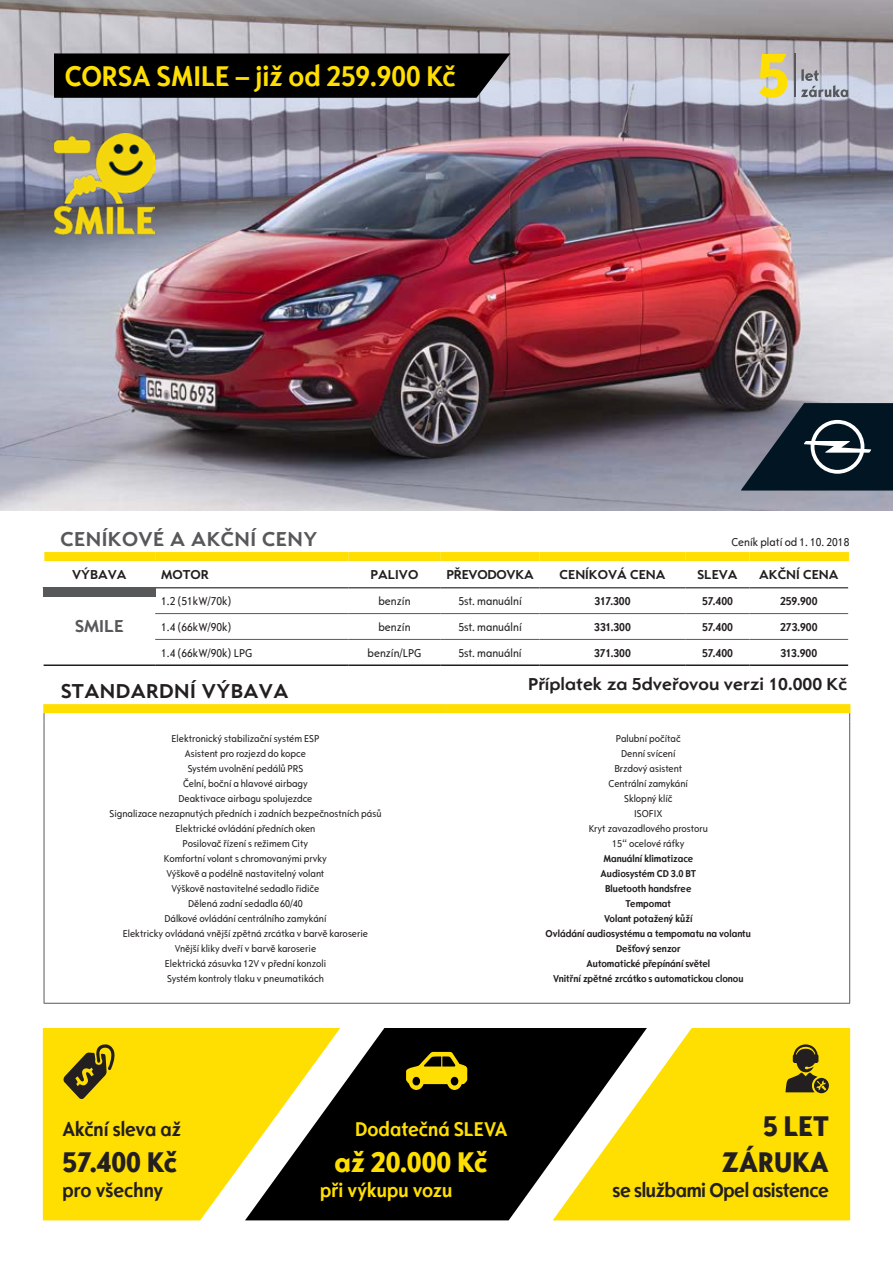
<style>
.page{position:relative;width:893px;height:1263px;background:#fff}
.page>*{position:absolute;margin:0;border:0;box-sizing:border-box;transform-origin:0 0}
.t1{font:700 30px "Opel Sans Condensed";color:#ffdf01}
.t2{font:800 30px/36px "Opel Sans Condensed";color:#231f20;text-align:right}
.t3{font:800 30px "Opel Sans Condensed";color:#ffdf01}
.t4{font:700 21px "Opel Sans Condensed";color:#ffdf01}
.t5{font:700 21px "Opel Sans Condensed";letter-spacing:-.02em;color:#231f20}
.t6{font:700 21px "Opel Sans Condensed";color:#231f20}
.t7{font:700 21px "Opel Sans CH";letter-spacing:.02em;color:#57585a}
.t8{font:700 21px "Opel Sans CH";letter-spacing:.02em;color:#231f20}
.t9{font:700 18px "Opel Sans CH";color:#231f20}
.t10{font:700 18px "Opel Sans CH";color:#57585a}
.t11{font:700 13.5px "Opel Sans CH";color:#231f20}
.t12{font:700 13.5px "Opel Sans CH";letter-spacing:-.02em;color:#231f20}
.t13{font:condensed 12px "Opel Sans";color:#231f20}
.t14{font:700 12px "Opel Sans Condensed";color:#231f20}
.t15{font:condensed 10.5px/15px "Opel Sans";color:#231f20;text-align:center}
.t16{font:700 10.5px/15px "Opel Sans Condensed";color:#231f20;text-align:center}
.s1{font-family:"Opel Sans";font-weight:400;font-stretch:condensed}
</style>
<div class="page">
<div style="left:44px;top:552px;width:111px;height:9px;background:#ffdf01"></div>
<div style="left:155px;top:552px;width:193px;height:9px;background:#ffdf01"></div>
<div style="left:348px;top:552px;width:93px;height:9px;background:#ffdf01"></div>
<div style="left:441px;top:552px;width:98px;height:9px;background:#ffdf01"></div>
<div style="left:539px;top:552px;width:147px;height:9px;background:#ffdf01"></div>
<div style="left:686px;top:552px;width:63px;height:9px;background:#ffdf01"></div>
<div style="left:749px;top:552px;width:100px;height:9px;background:#ffdf01"></div>
<hr style="left:155px;top:587px;width:193px;height:1px;background:#57585a">
<hr style="left:348px;top:587px;width:93px;height:1px;background:#57585a">
<hr style="left:441px;top:587px;width:98px;height:1px;background:#57585a">
<hr style="left:539px;top:587px;width:147px;height:1px;background:#57585a">
<hr style="left:686px;top:587px;width:63px;height:1px;background:#57585a">
<hr style="left:749px;top:587px;width:99px;height:1px;background:#57585a">
<hr style="left:44px;top:664px;width:111px;height:2px;background:#231f20">
<hr style="left:155px;top:664px;width:193px;height:2px;background:#231f20">
<hr style="left:348px;top:664px;width:93px;height:2px;background:#231f20">
<hr style="left:441px;top:664px;width:98px;height:2px;background:#231f20">
<hr style="left:539px;top:664px;width:147px;height:2px;background:#231f20">
<hr style="left:686px;top:664px;width:63px;height:2px;background:#231f20">
<hr style="left:749px;top:664px;width:99px;height:2px;background:#231f20">
<hr style="left:155px;top:613px;width:193px;height:1px;background:#57585a">
<hr style="left:348px;top:613px;width:93px;height:1px;background:#57585a">
<hr style="left:441px;top:613px;width:98px;height:1px;background:#57585a">
<hr style="left:539px;top:613px;width:147px;height:1px;background:#57585a">
<hr style="left:686px;top:613px;width:63px;height:1px;background:#57585a">
<hr style="left:749px;top:613px;width:99px;height:1px;background:#57585a">
<hr style="left:155px;top:639px;width:193px;height:1px;background:#57585a">
<hr style="left:348px;top:639px;width:93px;height:1px;background:#57585a">
<hr style="left:441px;top:639px;width:98px;height:1px;background:#57585a">
<hr style="left:539px;top:639px;width:147px;height:1px;background:#57585a">
<hr style="left:686px;top:639px;width:63px;height:1px;background:#57585a">
<hr style="left:749px;top:639px;width:99px;height:1px;background:#57585a">
<div style="left:43px;top:587px;width:112px;height:10px;background:#57585a"></div>
<hr style="left:44px;top:722px;width:1px;height:281px;background:#57585a">
<hr style="left:44px;top:1003px;width:403px;height:1px;background:#57585a">
<hr style="left:447px;top:1003px;width:403px;height:1px;background:#57585a">
<hr style="left:849px;top:722px;width:1px;height:281px;background:#57585a">
<div style="left:43px;top:704px;width:404px;height:9px;background:#ffdf01"></div>
<div style="left:447px;top:704px;width:403px;height:9px;background:#ffdf01"></div>
<img style="left:0;top:0;width:893px;height:510px">
<svg style="left:801px;top:69px;width:48px;height:28px"></svg>
<hr style="left:795px;top:53px;width:1px;height:44px;background:#57585a">
<svg style="left:759px;top:54px;width:28px;height:44px"></svg>
<svg style="left:54px;top:53px;width:456px;height:45px;background:#0a0a0a"></svg>
<img style="left:54px;top:134px;width:100px;height:102px">
<svg style="left:741px;top:403px;width:152px;height:87px;background:#2c3b47"></svg>
<div style="left:42px;top:1028px;width:194px;height:193px;background:#ffdf01"></div>
<svg style="left:63px;top:1044px;width:52px;height:55px;background:#a38f0d"></svg>
<svg style="left:236px;top:1028px;width:308px;height:193px;background:#484427"></svg>
<svg style="left:406px;top:1052px;width:61px;height:38px;background:#8e7c00"></svg>
<svg style="left:544px;top:1028px;width:307px;height:193px;background:#dec624"></svg>
<svg style="left:785px;top:1044px;width:44px;height:49px;background:#917f10"></svg>
<p class="t1" style="left:65px;top:58px;width:392px">CORSA SMILE – již od 259.900 Kč</p>
<p class="t7" style="left:61px;top:526px;width:258px">CENÍKOVÉ A AKČNÍ CENY</p>
<p class="t11" style="left:72px;top:566px;width:56px">VÝBAVA</p>
<p class="t11" style="left:161px;top:566px;width:49px">MOTOR</p>
<p class="t11" style="left:371px;top:566px;width:49px">PALIVO</p>
<p class="t12" style="left:446px;top:566px;width:89px">PŘEVODOVKA</p>
<p class="t11" style="left:560px;top:566px;width:107px">CENÍKOVÁ CENA</p>
<p class="t11" style="left:697px;top:566px;width:42px">SLEVA</p>
<p class="t11" style="left:759px;top:566px;width:81px">AKČNÍ CENA</p>
<p class="t13" style="left:732px;top:535px;width:119px">Ceník platí od 1. 10. 2018</p>
<p class="t10" style="left:75px;top:614px;width:50px">SMILE</p>
<p class="t13" style="left:161px;top:594px;width:72px">1.2 (51kW/70k)</p>
<p class="t13" style="left:378px;top:594px;width:34px">benzín</p>
<p class="t13" style="left:458px;top:594px;width:65px">5st. manuální</p>
<p class="t14" style="left:595px;top:594px;width:37px">317.300</p>
<p class="t14" style="left:702px;top:594px;width:33px">57.400</p>
<p class="t14" style="left:780px;top:594px;width:39px">259.900</p>
<p class="t13" style="left:161px;top:620px;width:72px">1.4 (66kW/90k)</p>
<p class="t13" style="left:378px;top:620px;width:34px">benzín</p>
<p class="t13" style="left:458px;top:620px;width:65px">5st. manuální</p>
<p class="t14" style="left:594px;top:620px;width:38px">331.300</p>
<p class="t14" style="left:702px;top:620px;width:33px">57.400</p>
<p class="t14" style="left:780px;top:620px;width:39px">273.900</p>
<p class="t13" style="left:161px;top:646px;width:93px">1.4 (66kW/90k) LPG</p>
<p class="t13" style="left:367px;top:646px;width:55px">benzín/LPG</p>
<p class="t13" style="left:458px;top:646px;width:65px">5st. manuální</p>
<p class="t14" style="left:594px;top:645px;width:38px">371.300</p>
<p class="t14" style="left:702px;top:645px;width:33px">57.400</p>
<p class="t14" style="left:780px;top:645px;width:38px">313.900</p>
<p class="t9" style="left:528px;top:673px;width:321px">Příplatek za 5dveřovou verzi 10.000 Kč</p>
<p class="t8" style="left:61px;top:678px;width:229px">STANDARDNÍ VÝBAVA</p>
<p class="t15" style="left:109px;top:731px;width:274px">Elektronický stabilizační systém ESP<br>Asistent pro rozjezd do kopce<br>Systém uvolnění pedálů PRS<br>Čelní, boční a hlavové airbagy<br>Deaktivace airbagu spolujezdce<br>Signalizace nezapnutých předních i zadních bezpečnostních pásů Elektrické ovládání předních oken<br>Posilovač řízení s režimem City<br>Komfortní volant s chromovanými prvky<br>Výškově a podélně nastavitelný volant<br>Výškově nastavitelné sedadlo řidiče<br>Dělená zadní sedadla 60/40<br>Dálkové ovládání centrálního zamykání<br>Elektricky ovládaná vnější zpětná zrcátka v barvě karoserie Vnější kliky dveří v barvě karoserie<br>Elektrická zásuvka 12V v přední konzoli<br>Systém kontroly tlaku v pneumatikách</p>
<p class="t16" style="left:546px;top:731px;width:207px"><span class="s1">Palubní počítač<br>Denní svícení<br>Brzdový asistent<br>Centrální zamykání<br>Sklopný klíč<br>ISOFIX<br>Kryt zavazadlového prostoru<br>15“ ocelové ráfky<br></span>Manuální klimatizace<br>Audiosystém CD 3.0 BT<br>Bluetooth handsfree<br>Tempomat<br>Volant potažený kůží<br>Ovládání audiosystému a tempomatu na volantu<br>Dešťový senzor<br>Automatické přepínání světel<br>Vnitřní zpětné zrcátko s automatickou clonou</p>
<p class="t6" style="left:63px;top:1117px;width:120px">Akční sleva až</p>
<p class="t2" style="left:63px;top:1144px;width:116px">57.400 Kč</p>
<p class="t6" style="left:63px;top:1178px;width:102px">pro všechny</p>
<p class="t4" style="left:355px;top:1117px;width:154px">Dodatečná SLEVA</p>
<p class="t3" style="left:335px;top:1144px;width:154px">až 20.000 Kč</p>
<p class="t4" style="left:320px;top:1178px;width:134px">při výkupu vozu</p>
<p class="t2" style="left:722px;top:1108px;width:109px">5 LET<br>ZÁRUKA</p>
<p class="t5" style="left:613px;top:1178px;width:218px">se službami Opel asistence</p>
</div>
